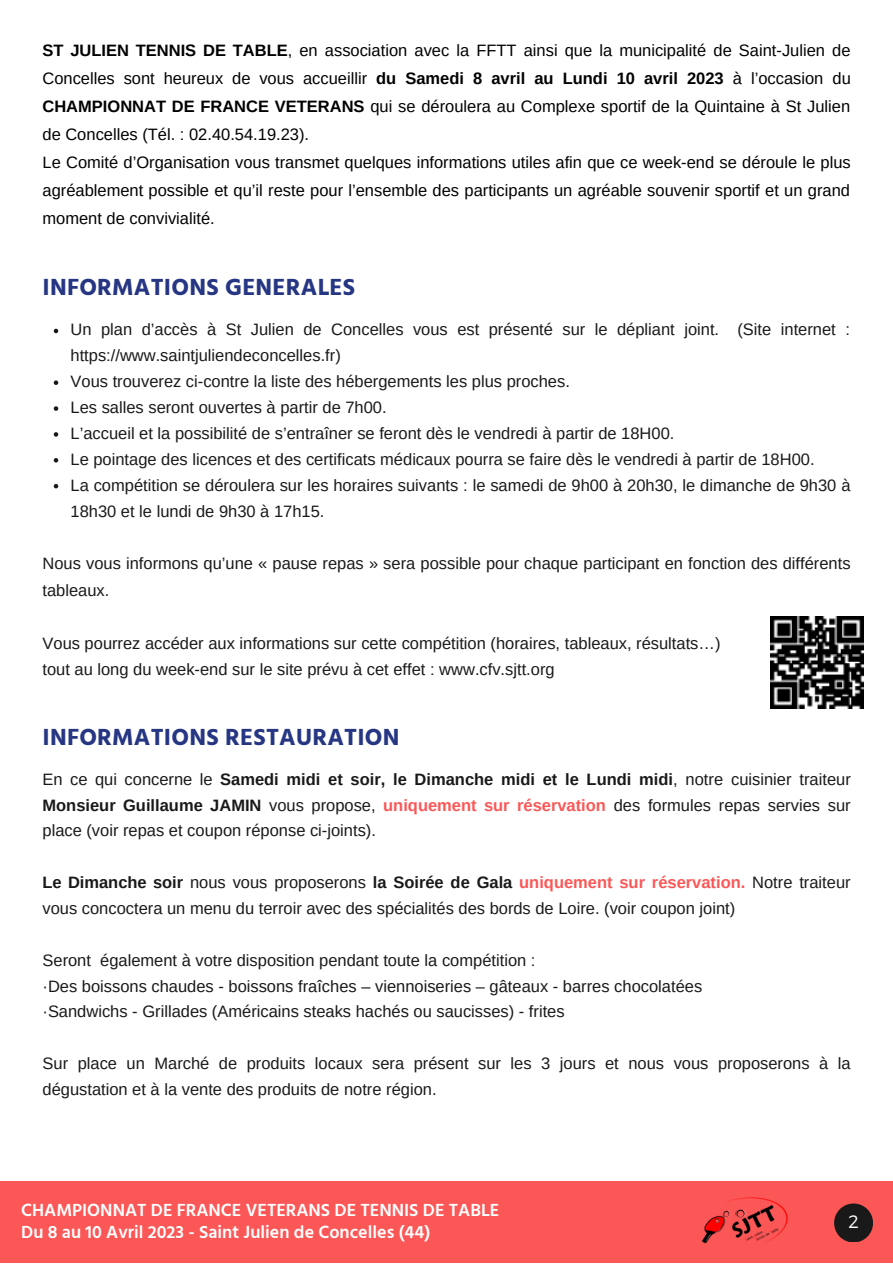
<style>
.page{position:relative;width:893px;height:1264px;background:#fff}
.page>*{position:absolute;margin:0;border:0;box-sizing:border-box;transform-origin:0 0}
.t1{font:700 24px "Hind Siliguri";letter-spacing:.01em;color:#263683}
.t2{font:600 18px/21.3px "Hind Siliguri";color:#fff}
.t3{font:300 18px "Montserrat";color:#fff}
.t4{font:16.5px/25.8px "Arimo";color:#191919}
.t5{font:16.5px/28px "Arimo";color:#000}
.s1{font-weight:700}
.s2{font-weight:700;color:#fc5757}
</style>
<div class="page">
<div style="left:0;top:1181px;width:892px;height:81px;background:#fc5757"></div>
<img style="left:701px;top:1197px;width:87px;height:47px">
<svg style="left:834px;top:1203px;width:39px;height:39px"></svg>
<img style="left:770px;top:616px;width:92px;height:92px">
<svg style="left:54px;top:329px;width:4px;height:4px"></svg>
<svg style="left:54px;top:380px;width:4px;height:5px"></svg>
<svg style="left:54px;top:406px;width:4px;height:5px"></svg>
<svg style="left:54px;top:432px;width:4px;height:4px"></svg>
<svg style="left:54px;top:458px;width:4px;height:4px"></svg>
<svg style="left:54px;top:484px;width:4px;height:4px"></svg>
<p class="t5" style="left:42px;top:36px;width:809px"><span class="s1">ST JULIEN TENNIS DE TABLE</span>, en association avec la FFTT ainsi que la municipalité de Saint-Julien de Concelles sont heureux de vous accueillir <span class="s1">du Samedi 8 avril au Lundi 10 avril 2023</span> à l’occasion du <span class="s1">CHAMPIONNAT DE FRANCE VETERANS</span> qui se déroulera au Complexe sportif de la Quintaine à St Julien de Concelles (Tél. : 02.40.54.19.23).<br>Le Comité d’Organisation vous transmet quelques informations utiles afin que ce week-end se déroule le plus agréablement possible et qu’il reste pour l’ensemble des participants un agréable souvenir sportif et un grand moment de convivialité.</p>
<h1 class="t1" style="left:42px;top:272px;width:314px">INFORMATIONS GENERALES</h1>
<p class="t4" style="left:70px;top:317px;width:781px">Un plan d’accès à St Julien de Concelles vous est présenté sur le dépliant joint. (Site internet : https://www.saintjuliendeconcelles.fr)<br>Vous trouverez ci-contre la liste des hébergements les plus proches.<br>Les salles seront ouvertes à partir de 7h00.<br>L’accueil et la possibilité de s’entraîner se feront dès le vendredi à partir de 18H00.<br>Le pointage des licences et des certificats médicaux pourra se faire dès le vendredi à partir de 18H00.<br>La compétition se déroulera sur les horaires suivants : le samedi de 9h00 à 20h30, le dimanche de 9h30 à 18h30 et le lundi de 9h30 à 17h15.</p>
<p class="t4" style="left:42px;top:550px;width:809px;line-height:27px">Nous vous informons qu’une « pause repas » sera possible pour chaque participant en fonction des différents tableaux.</p>
<p class="t4" style="left:42px;top:630px;width:679px">Vous pourrez accéder aux informations sur cette compétition (horaires, tableaux, résultats…) tout au long du week-end sur le site prévu à cet effet : www.cfv.sjtt.org</p>
<h1 class="t1" style="left:42px;top:722px;width:358px">INFORMATIONS RESTAURATION</h1>
<p class="t4" style="left:42px;top:766px;width:809px;text-align:justify">En ce qui concerne le <span class="s1">Samedi midi et soir, le Dimanche midi et le Lundi midi</span>, notre cuisinier traiteur <span class="s1">Monsieur Guillaume JAMIN</span> vous propose, <span class="s2">uniquement sur réservation</span> des formules repas servies sur place (voir repas et coupon réponse ci-joints).</p>
<p class="t4" style="left:42px;top:869px;width:809px"><span class="s1">Le Dimanche soir</span> nous vous proposerons <span class="s1">la Soirée de Gala</span> <span class="s2">uniquement sur réservation.</span> Notre traiteur vous concoctera un menu du terroir avec des spécialités des bords de Loire. (voir coupon joint)</p>
<p class="t4" style="left:42px;top:947px;width:661px">Seront également à votre disposition pendant toute la compétition :<br>·Des boissons chaudes - boissons fraîches – viennoiseries – gâteaux - barres chocolatées ·Sandwichs - Grillades (Américains steaks hachés ou saucisses) - frites</p>
<p class="t4" style="left:42px;top:1050px;width:809px">Sur place un Marché de produits locaux sera présent sur les 3 jours et nous vous proposerons à la dégustation et à la vente des produits de notre région.</p>
<p class="t2" style="left:21px;top:1199px;width:479px">CHAMPIONNAT DE FRANCE VETERANS DE TENNIS DE TABLE<br>Du 8 au 10 Avril 2023 - Saint Julien de Concelles (44)</p>
<p class="t3" style="left:848px;top:1210px;width:12px">2</p>
</div>
